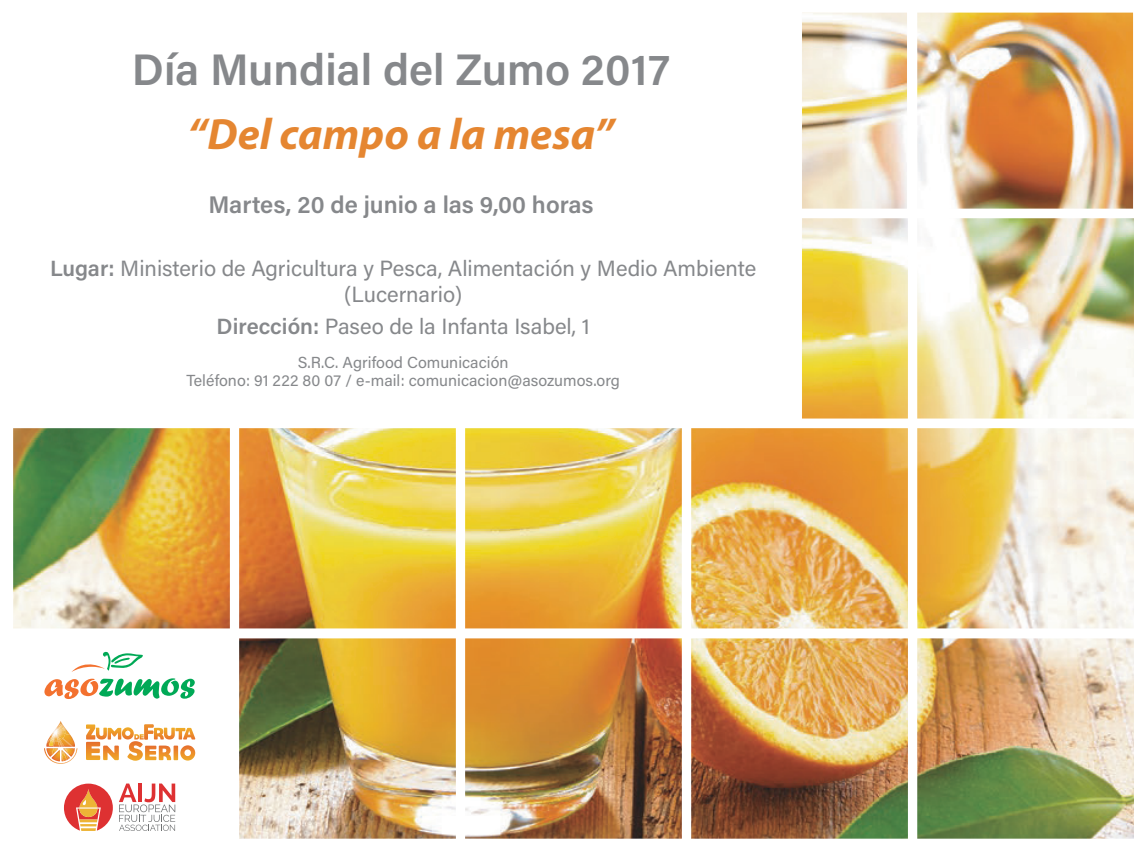
<style>
.page{position:relative;width:1146px;height:851px;background:#fff}
.page>*{position:absolute;margin:0;border:0;box-sizing:border-box;transform-origin:0 0}
.t1{font:600 44px "Acumin Pro";color:#86888b}
.t2{font:italic 700 44px "Myriad Pro";color:#e58631}
.t3{font:600 24px "Acumin Pro";color:#86888b}
.t4{font:22px/26px "Acumin Pro";color:#86888b;text-align:center}
.t5{font:16px/18px "Acumin Pro";color:#86888b;text-align:center}
.s1{font-weight:600}
</style>
<div class="page">
<img style="left:13px;top:13px;width:1120px;height:825px">
<img style="left:46px;top:720px;width:29px;height:4px">
<svg style="left:44px;top:724px;width:33px;height:39px"></svg>
<svg style="left:86px;top:724px;width:109px;height:36px"></svg>
<svg style="left:44px;top:678px;width:151px;height:21px"></svg>
<svg style="left:71px;top:651px;width:72px;height:21px"></svg>
<svg style="left:64px;top:783px;width:49px;height:47px"></svg>
<svg style="left:119px;top:783px;width:56px;height:47px"></svg>
<h1 class="t1" style="left:132px;top:39px;width:540px">Día Mundial del Zumo 2017</h1>
<h1 class="t2" style="left:188px;top:105px;width:428px">“Del campo a la mesa”</h1>
<p class="t3" style="left:208px;top:188px;width:386px">Martes, 20 de junio a las 9,00 horas</p>
<p class="t4" style="left:50px;top:254px;width:707px"><span class="s1">Lugar:</span> Ministerio de Agricultura y Pesca, Alimentación y Medio Ambiente (Lucernario)</p>
<p class="t4" style="left:217px;top:312px;width:374px"><span class="s1">Dirección:</span> Paseo de la Infanta Isabel, 1</p>
<p class="t5" style="left:186px;top:353px;width:435px">S.R.C. Agrifood Comunicación<br>Teléfono: 91 222 80 07 / e-mail: comunicacion@asozumos.org</p>
</div>
